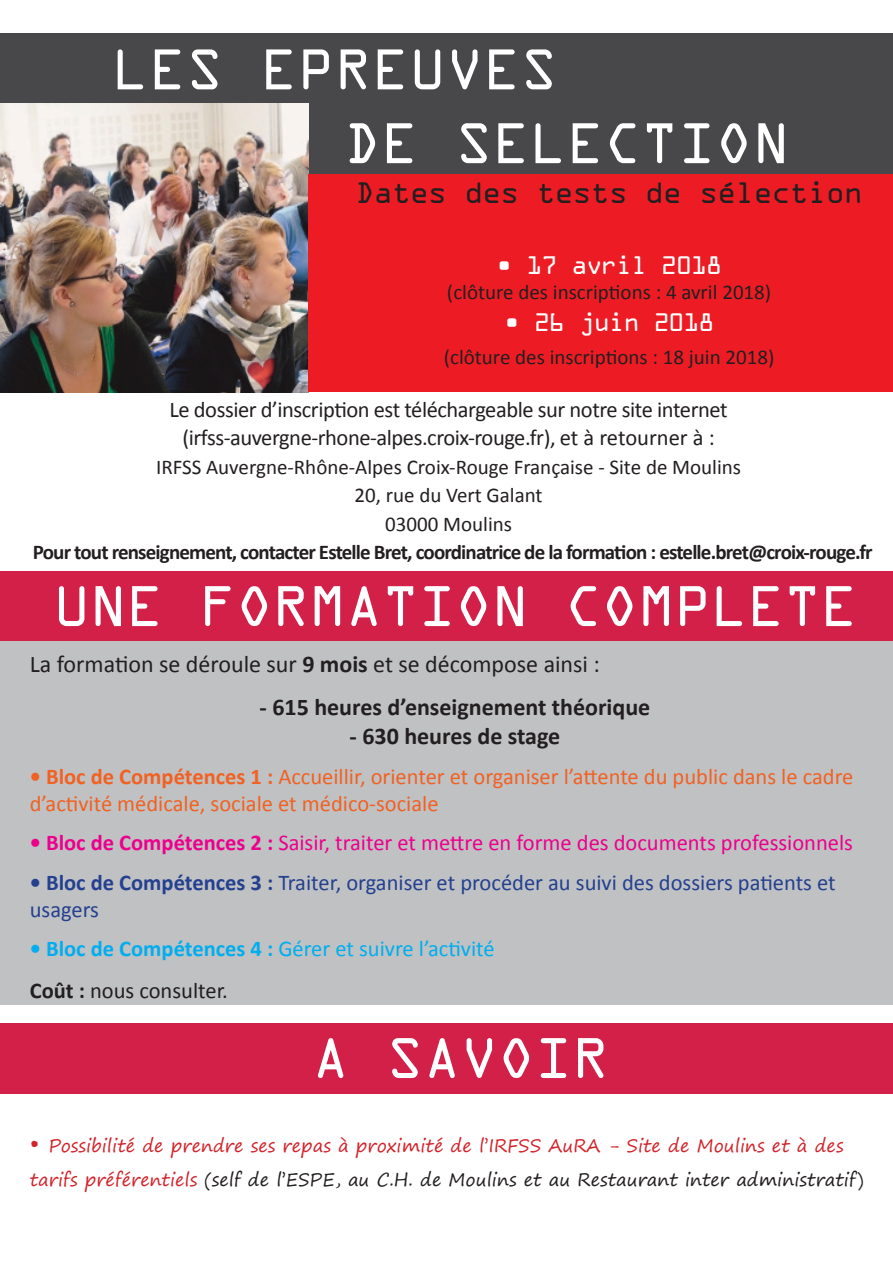
<style>
.page{position:relative;width:893px;height:1263px;background:#fff}
.page>*{position:absolute;margin:0;border:0;box-sizing:border-box;transform-origin:0 0}
.t1{font:61.5px "OCRA Extended";color:#fff}
.t2{font:31.5px "OCRA Extended";letter-spacing:-.03em;color:#231f20}
.t3{font:27px "OCRA Extended";letter-spacing:-.05em;color:#fff}
.t4{font:700 24px "Calibri";color:#231f20}
.t5{font:24px "Calibri";color:#231f20}
.t6{font:22.5px/27px "Calibri";color:#f26122}
.t7{font:22.5px "Calibri";letter-spacing:-.02em;color:#231f20}
.t8{font:22.5px/27px "Calibri";color:#25408f}
.t9{font:22.5px "Calibri";color:#ec008c}
.t10{font:22.5px "Calibri";color:#00aeef}
.t11{font:22.5px "Calibri";color:#231f20}
.t12{font:21px "Calibri";color:#231f20}
.t13{font:700 21px "Calibri";letter-spacing:-.04em;color:#231f20}
.t14{font:18px/34.5px "Segoe Print";color:#d2232a}
.s1{font-weight:700}
.s2{font-size:22.5px}
.s3{color:#231f20}
</style>
<div class="page">
<div style="left:0;top:33px;width:893px;height:147px;background:#48484a"></div>
<img style="left:0;top:103px;width:308px;height:289px">
<div style="left:308px;top:174px;width:585px;height:218px;background:#ed1c24"></div>
<div style="left:0;top:571px;width:893px;height:70px;background:#d32049"></div>
<div style="left:0;top:641px;width:893px;height:364px;background:#bfc1c3"></div>
<div style="left:0;top:1023px;width:893px;height:70px;background:#d32049"></div>
<p class="t1" style="left:111px;top:37px;width:447px">LES EPREUVES</p>
<p class="t1" style="left:344px;top:110px;width:447px">DE SELECTION</p>
<p class="t2" style="left:355px;top:176px;width:509px">Dates des tests de sélection</p>
<p class="t3" style="left:496px;top:250px;width:227px">• 17 avril 2018</p>
<p class="t12" style="left:447px;top:278px;width:326px">(clôture des inscriptions : 4 avril 2018)</p>
<p class="t3" style="left:504px;top:308px;width:212px">• 26 juin 2018</p>
<p class="t12" style="left:444px;top:343px;width:332px">(clôture des inscriptions : 18 juin 2018)</p>
<p class="t7" style="left:170px;top:395px;width:560px">Le dossier d’inscription est téléchargeable sur notre site internet</p>
<p class="t7" style="left:182px;top:423px;width:534px">(irfss-auvergne-rhone-alpes.croix-rouge.fr), et à retourner à :</p>
<p class="t12" style="left:156px;top:453px;width:587px">IRFSS Auvergne-Rhône-Alpes Croix-Rouge Française - Site de Moulins</p>
<p class="t12" style="left:355px;top:482px;width:190px">20, rue du Vert Galant</p>
<p class="t12" style="left:385px;top:510px;width:128px">03000 Moulins</p>
<p class="t13" style="left:33px;top:539px;width:841px">Pour tout renseignement, contacter Estelle Bret, coordinatrice de la formation : estelle.bret@croix-rouge.fr</p>
<p class="t1" style="left:53px;top:573px;width:806px">UNE FORMATION COMPLETE</p>
<p class="t5" style="left:30px;top:649px;width:572px">La formation se déroule sur <span class="s1">9 mois</span> et se décompose ainsi :</p>
<p class="t4" style="left:260px;top:692px;width:392px">- 615 heures d’enseignement théorique</p>
<p class="t4" style="left:350px;top:721px;width:212px">- 630 heures de stage</p>
<p class="t6" style="left:30px;top:763px;width:825px"><span class="s1">• Bloc de Compétences 1 :</span> Accueillir, orienter et organiser l’attente du public dans le cadre d’activité médicale, sociale et médico-sociale</p>
<p class="t9" style="left:30px;top:828px;width:825px"><span class="s1">• Bloc de Compétences 2 :</span> Saisir, traiter et mettre en forme des documents professionnels</p>
<p class="t8" style="left:30px;top:869px;width:807px"><span class="s1">• Bloc de Compétences 3 :</span> Traiter, organiser et procéder au suivi des dossiers patients et usagers</p>
<p class="t10" style="left:30px;top:935px;width:466px"><span class="s1">• Bloc de Compétences 4 :</span> Gérer et suivre l’activité</p>
<p class="t11" style="left:30px;top:976px;width:200px"><span class="s1">Coût :</span> nous consulter.</p>
<p class="t1" style="left:312px;top:1025px;width:299px">A SAVOIR</p>
<p class="t14" style="left:30px;top:1127px;width:836px"><span class="s2">•</span> Possibilité de prendre ses repas à proximité de l’IRFSS AuRA - Site de Moulins et à des tarifs préférentiels <span class="s3">(self de l’ESPE, au C.H. de Moulins et au Restaurant inter administratif)</span></p>
</div>
